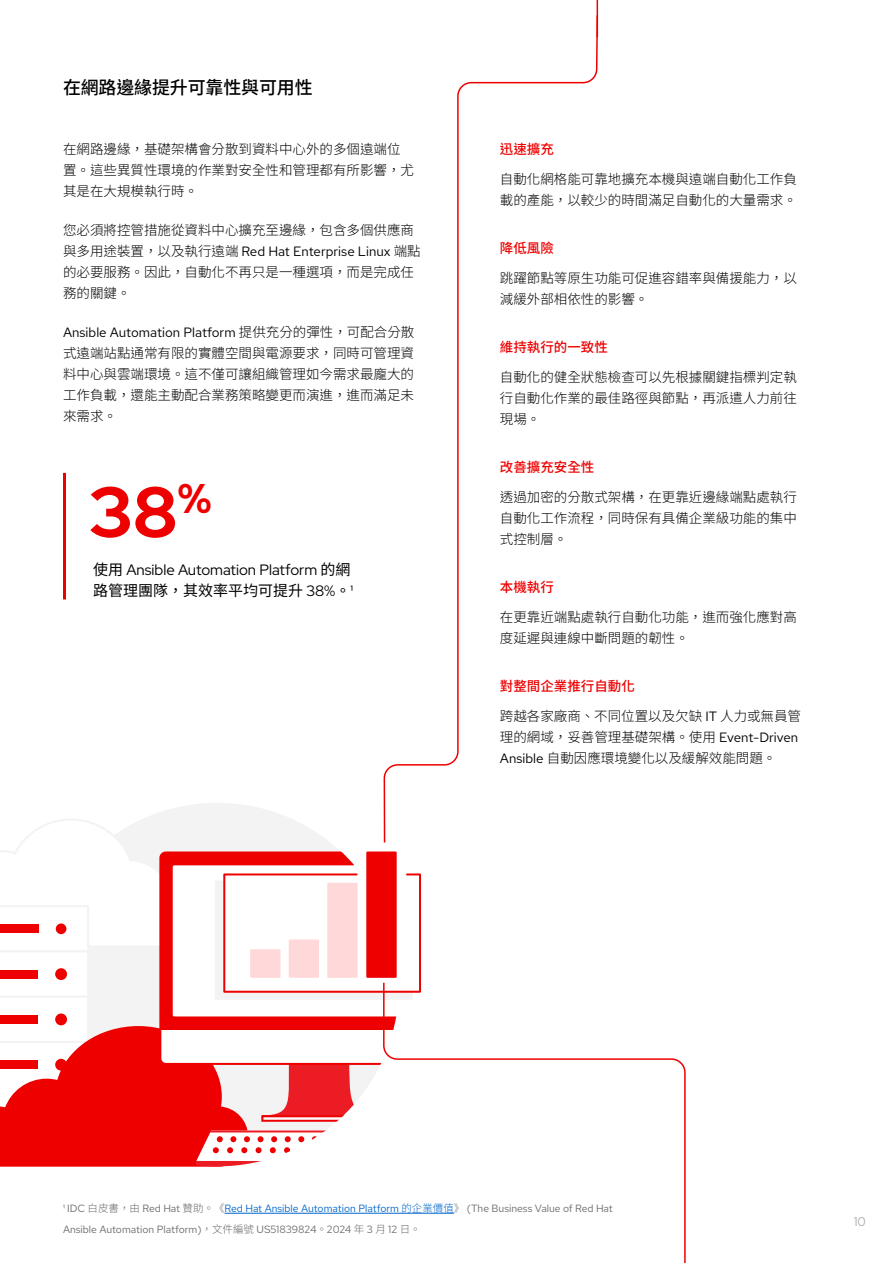
<style>
.page{position:relative;width:893px;height:1263px;background:#fff}
.page>*{position:absolute;margin:0;border:0;box-sizing:border-box;transform-origin:0 0}
.Chatper_Titles{font:700 71.1px "Red Hat Display";color:#e00}
.t1{font:500 18px "Noto Sans TC";letter-spacing:-.01em;color:#000}
.Main_-_Body_copy{font:15px/21px "Red Hat Display";color:#000}
.Main_-_Body_copy-2{font:300 13.5px/21px "Noto Sans TC";color:#000}
.Small_Subhead{font:500 13.5px "Noto Sans TC";color:#e00}
.t2{font:12.75px "Red Hat Text";color:#aaa}
.t3{font:10.5px/21px "Red Hat Text";color:#6b6b6b}
.s1{font-family:"Red Hat Text";font-weight:400}
.s2{font-family:"Noto Sans TC"}
.s3{font-family:"Noto Sans TC";font-weight:300}
.s4{color:#06c}
.s5{font-family:"Noto Sans TC";font-weight:300;color:#06c}
</style>
<div class="page">
<svg style="left:149px;top:803px;width:136px;height:14px;fill:#f3f3f3"></svg>
<svg style="left:0;top:817px;width:421px;height:350px"></svg>
<div style="left:251px;top:950px;width:29px;height:27px;background:#ffd9da"></div>
<div style="left:250px;top:949px;width:31px;height:29px;border:2px solid #ffd9da"></div>
<div style="left:290px;top:940px;width:28px;height:37px;background:#ffd9da"></div>
<div style="left:289px;top:939px;width:30px;height:39px;border:2px solid #ffd9da"></div>
<div style="left:328px;top:884px;width:29px;height:93px;background:#ffd9da"></div>
<div style="left:327px;top:883px;width:31px;height:95px;border:2px solid #ffd9da"></div>
<div style="left:367px;top:852px;width:29px;height:125px;background:#e00"></div>
<div style="left:366px;top:851px;width:31px;height:127px;border:2px solid #e00"></div>
<svg style="left:383px;top:0;width:216px;height:844px"></svg>
<hr style="left:63px;top:473px;width:3px;height:126px;background:#e00">
<svg style="left:382px;top:981px;width:304px;height:282px"></svg>
<hr style="left:597px;top:0;width:1px;height:37px;background:#e00">
<hr style="left:225px;top:1213px;width:229px;height:1px;background:#06c">
<p class="t1" style="left:63px;top:77px;width:251px">在網路邊緣提升可靠性與可用性</p>
<p class="Main_-_Body_copy-2" style="left:63px;top:138px;width:352px">在網路邊緣，基礎架構會分散到資料中心外的多個遠端位置。這些異質性環境的作業對安全性和管理都有所影響，尤其是在大規模執行時。</p>
<p class="Main_-_Body_copy-2" style="left:63px;top:219px;width:359px">您必須將控管措施從資料中心擴充至邊緣，包含多個供應商與多用途裝置，以及執行遠端 <span class="s1">Red Hat Enterprise Linux</span> 端點的必要服務。因此，自動化不再只是一種選項，而是完成任務的關鍵。</p>
<p class="Main_-_Body_copy-2" style="left:63px;top:321px;width:353px;text-align:justify"><span class="s1">Ansible Automation Platform</span> 提供充分的彈性，可配合分散式遠端站點通常有限的實體空間與電源要求，同時可管理資料中心與雲端環境。這不僅可讓組織管理如今需求最龐大的工作負載，還能主動配合業務策略變更而演進，進而滿足未來需求。</p>
<p class="Chatper_Titles" style="left:89px;top:465px;width:124px">38<sup>%</sup></p>
<p class="Main_-_Body_copy" style="left:93px;top:559px;width:261px"><span class="s2">使用</span> Ansible Automation Platform <span class="s2">的網路管理團隊，其效率平均可提升</span> 38%<span class="s2">。</span>¹</p>
<p class="Small_Subhead" style="left:500px;top:141px;width:55px">迅速擴充</p>
<p class="Main_-_Body_copy-2" style="left:500px;top:169px;width:299px">自動化網格能可靠地擴充本機與遠端自動化工作負載的產能，以較少的時間滿足自動化的大量需求。</p>
<p class="Small_Subhead" style="left:500px;top:240px;width:55px">降低風險</p>
<p class="Main_-_Body_copy-2" style="left:500px;top:268px;width:299px">跳躍節點等原生功能可促進容錯率與備援能力，以減緩外部相依性的影響。</p>
<p class="Small_Subhead" style="left:500px;top:339px;width:109px">維持執行的一致性</p>
<p class="Main_-_Body_copy-2" style="left:500px;top:367px;width:299px;text-align:justify">自動化的健全狀態檢查可以先根據關鍵指標判定執行自動化作業的最佳路徑與節點，再派遣人力前往現場。</p>
<p class="Small_Subhead" style="left:500px;top:459px;width:96px">改善擴充安全性</p>
<p class="Main_-_Body_copy-2" style="left:500px;top:486px;width:299px;text-align:justify">透過加密的分散式架構，在更靠近邊緣端點處執行自動化工作流程，同時保有具備企業級功能的集中式控制層。</p>
<p class="Small_Subhead" style="left:500px;top:579px;width:55px">本機執行</p>
<p class="Main_-_Body_copy-2" style="left:500px;top:606px;width:299px">在更靠近端點處執行自動化功能，進而強化應對高度延遲與連線中斷問題的韌性。</p>
<p class="Small_Subhead" style="left:500px;top:678px;width:136px">對整間企業推行自動化</p>
<p class="Main_-_Body_copy-2" style="left:500px;top:705px;width:303px">跨越各家廠商、不同位置以及欠缺 <span class="s1">IT</span> 人力或無員管理的網域，妥善管理基礎架構。使用 <span class="s1">Event-Driven<br>Ansible</span> 自動因應環境變化以及緩解效能問題。</p>
<p class="t3" style="left:63px;top:1198px;width:551px">¹ IDC <span class="s3">白皮書，由</span> Red Hat <span class="s3">贊助。《</span><span class="s4">Red Hat Ansible Automation Platform</span> <span class="s5">的企業價值</span><span class="s3">》</span> (The Business Value of Red Hat<br>Ansible Automation Platform)<span class="s3">，文件編號</span> US51839824<span class="s3">。</span>2024 <span class="s3">年</span> 3 <span class="s3">月</span> 12 <span class="s3">日。</span></p>
<p class="t2" style="left:854px;top:1213px;width:14px">10</p>
</div>
